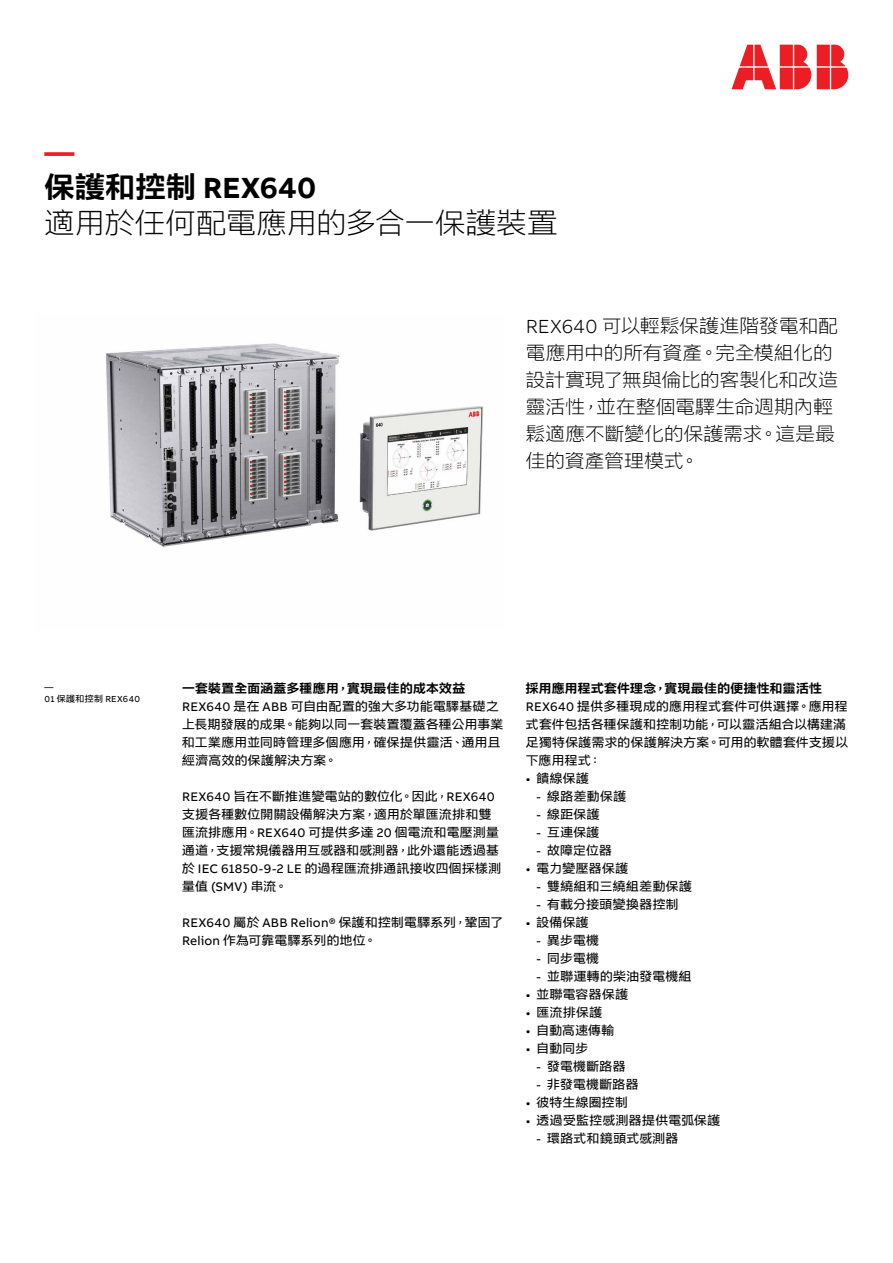
<style>
.page{position:relative;width:893px;height:1263px;background:#fff}
.page>*{position:absolute;margin:0;border:0;box-sizing:border-box;transform-origin:0 0}
.t1{font:300 30px "AB Bvoice TWHK";letter-spacing:.015em;color:#000}
.t2{font:700 30px "AB Bvoice TWHK";letter-spacing:.01em;color:#000}
.t3{font:700 30px "AB Bvoice TWHK";color:#ed1c29}
.t4{font:300 19.5px/27px "AB Bvoice TWHK";letter-spacing:.01em;color:#000}
.t5{font:12.75px/18px "AB Bvoice TWHK";letter-spacing:.025em;color:#000}
.t6{font:700 12.75px "AB Bvoice TWHK";letter-spacing:.03em;color:#000}
.t7{font:9px/12px "AB Bvoice TWHK";letter-spacing:.04em;color:#000}
.s1{font-family:"AB Bvoice"}
</style>
<div class="page">
<img style="left:105px;top:343px;width:379px;height:204px">
<svg style="left:731px;top:45px;width:117px;height:44px"></svg>
<h1 class="t3" style="left:45px;top:131px;width:31px">—</h1>
<h1 class="t2" style="left:45px;top:167px;width:273px">保護和控制 REX640</h1>
<h1 class="t1" style="left:45px;top:204px;width:514px">適用於任何配電應用的多合一保護裝置</h1>
<h2 class="t4" style="left:526px;top:312px;width:314px">REX640 可以輕鬆保護進階發電和配電應用中的所有資產。完全模組化的設計實現了無與倫比的客製化和改造靈活性，並在整個電驛生命週期內輕鬆適應不斷變化的保護需求。這是最佳的資產管理模式。</h2>
<p class="t7" style="left:45px;top:681px;width:97px">—<br>01 保護和控制 REX640</p>
<p class="t6" style="left:182px;top:680px;width:284px">一套裝置全面涵蓋多種應用，實現最佳的成本效益</p>
<p class="t5" style="left:182px;top:697px;width:323px">REX640 是在 ABB 可自由配置的強大多功能電驛基礎之上長期發展的成果。能夠以同一套裝置覆蓋各種公用事業和工業應用並同時管理多個應用，確保提供靈活、通用且經濟高效的保護解決方案。</p>
<p class="t5" style="left:182px;top:787px;width:321px">REX640 旨在不斷推進變電站的數位化。因此，REX640支援各種數位開關設備解決方案，適用於單匯流排和雙匯流排應用。REX640 可提供多達 20 個電流和電壓測量通道，支援常規儀器用互感器和感測器，此外還能透過基於 IEC 61850-9-2 LE 的過程匯流排通訊接收四個採樣測量值 (SMV) 串流。</p>
<p class="t5" style="left:182px;top:913px;width:323px">REX640 屬於 ABB Relion<span class="s1">®</span> 保護和控制電驛系列，鞏固了<br>Relion 作為可靠電驛系列的地位。</p>
<p class="t6" style="left:526px;top:680px;width:298px">採用應用程式套件理念，實現最佳的便捷性和靈活性</p>
<p class="t5" style="left:526px;top:697px;width:324px">REX640 提供多種現成的應用程式套件可供選擇。應用程式套件包括各種保護和控制功能，可以靈活組合以構建滿足獨特保護需求的保護解決方案。可用的軟體套件支援以下應用程式：</p>
<p class="t5" style="left:526px;top:769px;width:65px"><span class="s1">•</span> 饋線保護</p>
<p class="t5" style="left:536px;top:787px;width:91px">- 線路差動保護</p>
<p class="t5" style="left:536px;top:805px;width:64px">- 線距保護</p>
<p class="t5" style="left:536px;top:823px;width:64px">- 互連保護</p>
<p class="t5" style="left:536px;top:841px;width:77px">- 故障定位器</p>
<p class="t5" style="left:526px;top:859px;width:104px"><span class="s1">•</span> 電力變壓器保護</p>
<p class="t5" style="left:536px;top:877px;width:157px">- 雙繞組和三繞組差動保護</p>
<p class="t5" style="left:536px;top:895px;width:144px">- 有載分接頭變換器控制</p>
<p class="t5" style="left:526px;top:913px;width:64px"><span class="s1">•</span> 設備保護</p>
<p class="t5" style="left:536px;top:931px;width:64px">- 異步電機</p>
<p class="t5" style="left:536px;top:949px;width:64px">- 同步電機</p>
<p class="t5" style="left:536px;top:967px;width:157px">- 並聯運轉的柴油發電機組</p>
<p class="t5" style="left:526px;top:985px;width:104px"><span class="s1">•</span> 並聯電容器保護</p>
<p class="t5" style="left:526px;top:1003px;width:78px"><span class="s1">•</span> 匯流排保護</p>
<p class="t5" style="left:526px;top:1021px;width:90px"><span class="s1">•</span> 自動高速傳輸</p>
<p class="t5" style="left:526px;top:1039px;width:64px"><span class="s1">•</span> 自動同步</p>
<p class="t5" style="left:536px;top:1057px;width:91px">- 發電機斷路器</p>
<p class="t5" style="left:536px;top:1075px;width:104px">- 非發電機斷路器</p>
<p class="t5" style="left:526px;top:1093px;width:103px"><span class="s1">•</span> 彼特生線圈控制</p>
<p class="t5" style="left:526px;top:1111px;width:196px"><span class="s1">•</span> 透過受監控感測器提供電弧保護</p>
<p class="t5" style="left:537px;top:1129px;width:143px">- 環路式和鏡頭式感測器</p>
</div>
